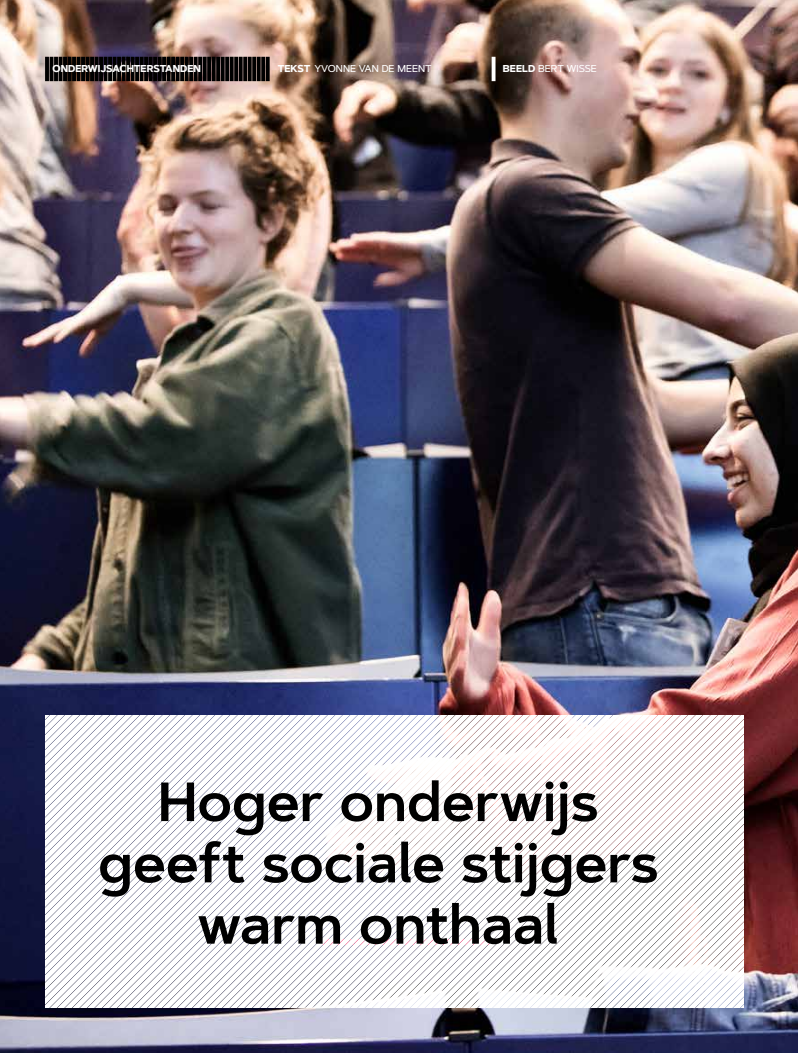
<style>
.page{position:relative;width:798px;height:1053px;background:#fff}
.page>*{position:absolute;margin:0;border:0;box-sizing:border-box;transform-origin:0 0}
.t1{font:600 55px/61.2px "Artegra Sans";letter-spacing:-.01em;color:#000;text-align:center}
.t2{font:600 22.5px "Proforma";color:#000}
.t3{font:500 10px "Artegra Sans";color:#fff}
.t4{font:700 10px "Artegra Sans";color:#fff}
.s1{font-weight:700}
</style>
<div class="page">
<img style="left:0;top:0;width:797px;height:1052px">
<svg style="left:45px;top:715px;width:395px;height:292px"></svg>
<svg style="left:45px;top:715px;width:388px;height:287px"></svg>
<svg style="left:45px;top:715px;width:380px;height:280px"></svg>
<svg style="left:45px;top:715px;width:373px;height:272px"></svg>
<svg style="left:45px;top:715px;width:365px;height:265px"></svg>
<svg style="left:45px;top:715px;width:358px;height:257px"></svg>
<svg style="left:45px;top:715px;width:350px;height:250px"></svg>
<svg style="left:45px;top:715px;width:343px;height:242px"></svg>
<svg style="left:45px;top:715px;width:335px;height:235px"></svg>
<svg style="left:45px;top:715px;width:328px;height:227px"></svg>
<svg style="left:45px;top:715px;width:320px;height:220px"></svg>
<svg style="left:45px;top:715px;width:313px;height:212px"></svg>
<svg style="left:45px;top:715px;width:305px;height:205px"></svg>
<svg style="left:45px;top:715px;width:298px;height:197px"></svg>
<svg style="left:45px;top:715px;width:290px;height:190px"></svg>
<svg style="left:45px;top:715px;width:283px;height:182px"></svg>
<svg style="left:45px;top:715px;width:275px;height:175px"></svg>
<svg style="left:45px;top:715px;width:268px;height:167px"></svg>
<svg style="left:45px;top:715px;width:260px;height:160px"></svg>
<svg style="left:45px;top:715px;width:253px;height:152px"></svg>
<svg style="left:45px;top:715px;width:245px;height:145px"></svg>
<svg style="left:45px;top:715px;width:238px;height:137px"></svg>
<hr style="left:45px;top:57px;width:4px;height:24px;background:#000">
<hr style="left:50px;top:57px;width:3px;height:24px;background:#000">
<svg style="left:54px;top:57px;width:4px;height:24px"></svg>
<hr style="left:59px;top:57px;width:3px;height:24px;background:#000">
<svg style="left:63px;top:57px;width:4px;height:24px"></svg>
<hr style="left:68px;top:57px;width:3px;height:24px;background:#000">
<hr style="left:72px;top:57px;width:4px;height:24px;background:#000">
<hr style="left:77px;top:57px;width:3px;height:24px;background:#000">
<svg style="left:81px;top:57px;width:4px;height:24px"></svg>
<hr style="left:86px;top:57px;width:3px;height:24px;background:#000">
<svg style="left:90px;top:57px;width:4px;height:24px"></svg>
<hr style="left:95px;top:57px;width:3px;height:24px;background:#000">
<svg style="left:99px;top:57px;width:4px;height:24px"></svg>
<hr style="left:104px;top:57px;width:3px;height:24px;background:#000">
<svg style="left:108px;top:57px;width:4px;height:24px"></svg>
<hr style="left:113px;top:57px;width:3px;height:24px;background:#000">
<svg style="left:117px;top:57px;width:4px;height:24px"></svg>
<hr style="left:122px;top:57px;width:3px;height:24px;background:#000">
<svg style="left:126px;top:57px;width:4px;height:24px"></svg>
<hr style="left:131px;top:57px;width:3px;height:24px;background:#000">
<svg style="left:135px;top:57px;width:4px;height:24px"></svg>
<hr style="left:140px;top:57px;width:3px;height:24px;background:#000">
<svg style="left:144px;top:57px;width:4px;height:24px"></svg>
<hr style="left:149px;top:57px;width:3px;height:24px;background:#000">
<svg style="left:153px;top:57px;width:4px;height:24px"></svg>
<hr style="left:158px;top:57px;width:3px;height:24px;background:#000">
<svg style="left:162px;top:57px;width:4px;height:24px"></svg>
<hr style="left:167px;top:57px;width:3px;height:24px;background:#000">
<svg style="left:171px;top:57px;width:4px;height:24px"></svg>
<hr style="left:176px;top:57px;width:3px;height:24px;background:#000">
<svg style="left:180px;top:57px;width:4px;height:24px"></svg>
<hr style="left:185px;top:57px;width:3px;height:24px;background:#000">
<svg style="left:189px;top:57px;width:4px;height:24px"></svg>
<hr style="left:194px;top:57px;width:3px;height:24px;background:#000">
<svg style="left:198px;top:57px;width:4px;height:24px"></svg>
<hr style="left:203px;top:57px;width:3px;height:24px;background:#000">
<svg style="left:207px;top:57px;width:4px;height:24px"></svg>
<hr style="left:212px;top:57px;width:3px;height:24px;background:#000">
<svg style="left:216px;top:57px;width:4px;height:24px"></svg>
<hr style="left:221px;top:57px;width:3px;height:24px;background:#000">
<svg style="left:225px;top:57px;width:4px;height:24px"></svg>
<hr style="left:230px;top:57px;width:3px;height:24px;background:#000">
<svg style="left:234px;top:57px;width:4px;height:24px"></svg>
<hr style="left:239px;top:57px;width:3px;height:24px;background:#000">
<svg style="left:243px;top:57px;width:4px;height:24px"></svg>
<hr style="left:248px;top:57px;width:3px;height:24px;background:#000">
<svg style="left:252px;top:57px;width:4px;height:24px"></svg>
<hr style="left:257px;top:57px;width:3px;height:24px;background:#000">
<svg style="left:261px;top:57px;width:4px;height:24px"></svg>
<hr style="left:266px;top:57px;width:3px;height:24px;background:#000">
<svg style="left:491px;top:57px;width:4px;height:24px"></svg>
<p class="t4" style="left:52px;top:62px;width:150px">ONDERWIJSACHTERSTANDEN</p>
<p class="t3" style="left:278px;top:62px;width:155px"><span class="s1">TEKST</span> YVONNE VAN DE MEENT</p>
<p class="t3" style="left:502px;top:62px;width:95px"><span class="s1">BEELD</span> BERT WISSE</p>
<p class="t1" style="left:98px;top:771px;width:561px">Hoger onderwijs geeft sociale stijgers warm onthaal</p>
<p class="t2" style="left:392px;top:823px;width:16px">X</p>
</div>
